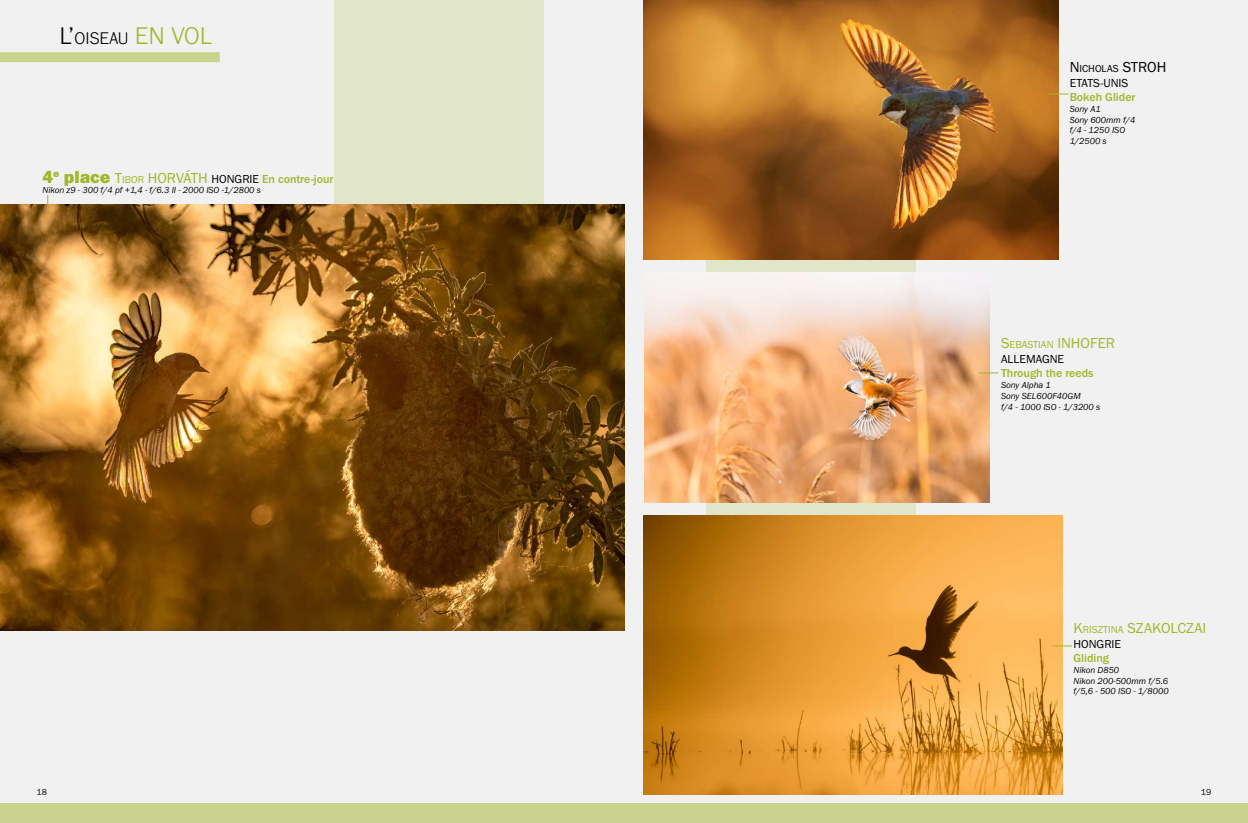
<style>
.page{position:relative;width:1248px;height:823px;background:#fff}
.page>*{position:absolute;margin:0;border:0;box-sizing:border-box;transform-origin:0 0}
.t1{font:300 17.5px "Franklin Gothic URW";color:#000}
.t2{font:15px "Franklin Gothic URW Boo";color:#a1b62b}
.t3{font:15px "Franklin Gothic URW Boo";color:#000}
.t4{font:500 12px "Franklin Gothic URW";color:#a1b62b}
.t5{font:12px "Franklin Gothic URW Boo";color:#000}
.t6{font:10.5px "Franklin Gothic URW Boo";color:#000}
.t7{font:9px/10.8px "Franklin Gothic URW Boo Ita";color:#000}
.t8{font:9px "Franklin Gothic URW Boo";color:#000}
.s1{font-size:25px}
.s2{font-size:25px;color:#a1b62b}
.s3{font-family:"Franklin Gothic URW Hea";font-weight:400;font-size:18px}
.s4{font-family:"Franklin Gothic URW Boo";font-weight:400;font-size:15px}
.s5{font-family:"Franklin Gothic URW Boo";font-weight:400;font-size:10.5px}
.s6{font-family:"Franklin Gothic URW Boo";font-weight:400;color:#000}
.s7{font-size:15px}
.s8{font-size:10.5px}
</style>
<div class="page">
<div style="left:0;top:0;width:1247px;height:822px;background:#f1f1f1"></div>
<div style="left:0;top:52px;width:220px;height:10px;background:#c9d38e"></div>
<div style="left:0;top:802px;width:1247px;height:20px;background:#c9d38e"></div>
<div style="left:334px;top:0;width:210px;height:573px;background:#e1e5ca"></div>
<svg style="left:705px;top:259px;width:210px;height:256px;background:#dddcbf"></svg>
<img style="left:0;top:205px;width:624px;height:424px">
<svg style="left:47px;top:195px;width:1px;height:20px"></svg>
<img style="left:643px;top:515px;width:418px;height:279px">
<img style="left:644px;top:272px;width:345px;height:230px">
<img style="left:643px;top:0;width:415px;height:259px">
<svg style="left:1048px;top:93px;width:20px;height:1px"></svg>
<svg style="left:978px;top:372px;width:20px;height:1px"></svg>
<svg style="left:1052px;top:645px;width:19px;height:1px"></svg>
<h1 class="t1" style="left:59px;top:27px;width:154px"><span class="s1">L’</span>OISEAU <span class="s2">EN VOL</span></h1>
<h3 class="t4" style="left:43px;top:171px;width:292px"><span class="s3">4</span><sup>e</sup> <span class="s3">place</span> <span class="s4">T</span><span class="s5">IBOR</span> <span class="s4">HORVÁTH</span> <span class="s6">HONGRIE</span> En contre-jour</h3>
<p class="t7" style="left:43px;top:185px;width:220px">Nikon z9 - 300 f/4 pf +1,4 - f/6.3 II - 2000 ISO -1/2800 s</p>
<p class="t6" style="left:1069px;top:62px;width:63px"><span class="s7">N</span> ICHOLAS <span class="s7">STRO</span></p>
<h2 class="t3" style="left:1156px;top:58px;width:11px">H</h2>
<h3 class="t5" style="left:1069px;top:75px;width:60px">ETATS-UNIS</h3>
<h3 class="t4" style="left:1069px;top:90px;width:67px">Bokeh Glider</h3>
<p class="t7" style="left:1069px;top:103px;width:67px">Sony A1<br>Sony 600mm f/4 f/4 - 1250 ISO<br>1/2500 s</p>
<h2 class="t2" style="left:1000px;top:334px;width:106px">S<span class="s8">EBASTIAN</span> IN HOFER</h2>
<h3 class="t5" style="left:1000px;top:351px;width:65px">ALLEMAGNE</h3>
<h3 class="t4" style="left:1000px;top:365px;width:94px">Through the reeds</h3>
<p class="t7" style="left:1000px;top:379px;width:101px">Sony Alpha 1<br>Sony SEL600F40GM<br>f/4 - 1000 ISO - 1/3200 s</p>
<h2 class="t2" style="left:1073px;top:618px;width:128px">K<span class="s8">RISZTINA</span> SZAKOLCZAI</h2>
<h3 class="t5" style="left:1073px;top:635px;width:49px">HONGRIE</h3>
<h3 class="t4" style="left:1073px;top:650px;width:37px">Gliding</h3>
<p class="t7" style="left:1073px;top:663px;width:97px">Nikon D850<br>Nikon 200-500mm f/5.6 f/5,6 - 500 ISO - 1/8000</p>
<p class="t8" style="left:37px;top:785px;width:12px">18</p>
<p class="t8" style="left:1200px;top:785px;width:12px">19</p>
</div>
